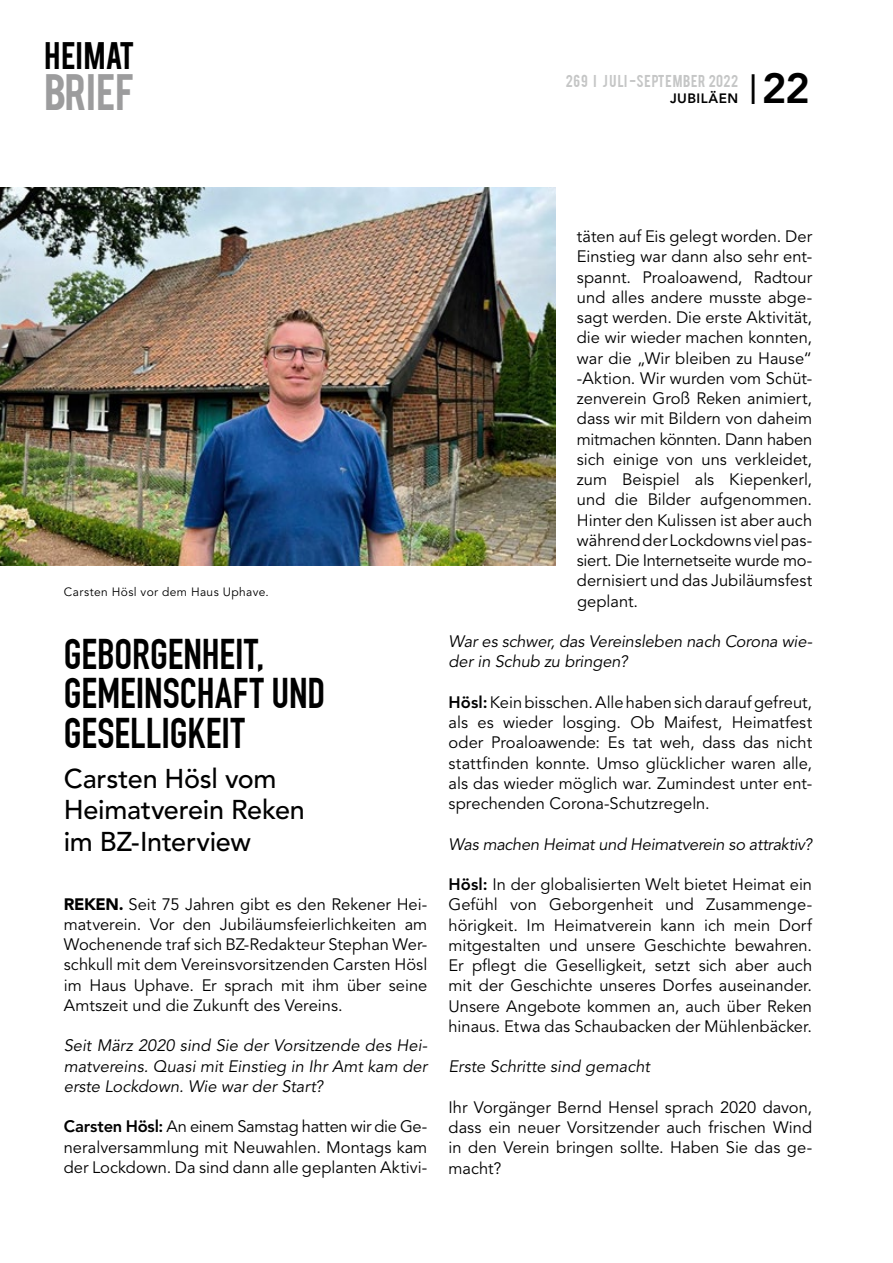
<style>
.page{position:relative;width:893px;height:1263px;background:#fff}
.page>*{position:absolute;margin:0;border:0;box-sizing:border-box;transform-origin:0 0}
.t1{font:700 42px/39.6px "DIN Condensed";color:#000}
.t2{font:800 42px "Avenir";color:#000}
.t3{font:40.2px "Bebas";letter-spacing:-.005em;color:#9c9c9d}
.t4{font:30.15px "Bebas";color:#000}
.t5{font:500 27px/31.5px "Avenir";letter-spacing:-.01em;color:#000}
.t6{font:16.5px/20.2px "Avenir";color:#000;text-align:justify}
.t7{font:italic 16.5px/20.2px "Avenir";letter-spacing:-.005em;color:#000}
.t8{font:13.5px "Bebas";letter-spacing:.055em;color:#c5c6c6}
.t9{font:800 13.5px "Avenir";letter-spacing:.03em;color:#000}
.t10{font:12px "Avenir";letter-spacing:.035em;color:#000}
.s1{font-weight:300}
.s2{font-weight:900}
.s3{font-weight:800}
</style>
<div class="page">
<img style="left:0;top:187px;width:556px;height:379px">
<h3 class="t4" style="left:45px;top:34px;width:92px">HEIMAT</h3>
<h2 class="t3" style="left:45px;top:62px;width:92px">BRIEF</h2>
<p class="t8" style="left:566px;top:71px;width:174px">269 I JULI -SEPTEMBER 2022</p>
<p class="t9" style="left:670px;top:91px;width:70px">JUBILÄEN</p>
<h1 class="t2" style="left:748px;top:64px;width:64px"><span class="s1">I</span>22</h1>
<p class="t10" style="left:64px;top:585px;width:207px">Carsten Hösl vor dem Haus Uphave.</p>
<h1 class="t1" style="left:64px;top:634px;width:263px">GEBORGENHEIT,<br>GEMEINSCHAFT UND<br>GESELLIGKEIT</h1>
<h3 class="t5" style="left:64px;top:763px;width:243px">Carsten Hösl vom<br>Heimatverein Reken im BZ-Interview</h3>
<p class="t6" style="left:64px;top:894px;width:365px"><span class="s2">REKEN.</span> Seit 75 Jahren gibt es den Rekener Hei&shy;matverein. Vor den Jubiläumsfeierlichkeiten am Wochenende traf sich BZ-Redakteur Stephan Wer&shy;schkull mit dem Vereinsvorsitzenden Carsten Hösl im Haus Uphave. Er sprach mit ihm über seine Amtszeit und die Zukunft des Vereins.</p>
<p class="t7" style="left:64px;top:1036px;width:365px;text-align:justify">Seit März 2020 sind Sie der Vorsitzende des Hei&shy;matvereins. Quasi mit Einstieg in Ihr Amt kam der erste Lockdown. Wie war der Start?</p>
<p class="t6" style="left:64px;top:1117px;width:365px"><span class="s3">Carsten Hösl:</span> An einem Samstag hatten wir die Ge&shy;neralversammlung mit Neuwahlen. Montags kam der Lockdown. Da sind dann alle geplanten Aktivi-</p>
<p class="t6" style="left:577px;top:227px;width:237px">täten auf Eis gelegt worden. Der Einstieg war dann also sehr ent&shy;spannt. Proaloawend, Radtour und alles andere musste abge&shy;sagt werden. Die erste Aktivität, die wir wieder machen konnten, war die „Wir bleiben zu Hause“ -Aktion. Wir wurden vom Schüt&shy;zenverein Groß Reken animiert, dass wir mit Bildern von daheim mitmachen könnten. Dann haben sich einige von uns verkleidet, zum Beispiel als Kiepenkerl, und die Bilder aufgenommen.<br>Hinter den Kulissen ist aber auch während der Lockdowns viel pas&shy;siert. Die Internetseite wurde mo&shy;dernisiert und das Jubiläumsfest geplant.</p>
<p class="t7" style="left:449px;top:632px;width:365px">War es schwer, das Vereinsleben nach Corona wie&shy;der in Schub zu bringen?</p>
<p class="t6" style="left:449px;top:693px;width:365px"><span class="s3">Hösl:</span> Kein bisschen. Alle haben sich darauf gefreut, als es wieder losging. Ob Maifest, Heimatfest oder Proaloawende: Es tat weh, dass das nicht stattfinden konnte. Umso glücklicher waren alle, als das wieder möglich war. Zumindest unter ent&shy;sprechenden Corona-Schutzregeln.</p>
<p class="t7" style="left:449px;top:834px;width:365px">Was machen Heimat und Heimatverein so attraktiv?</p>
<p class="t6" style="left:449px;top:875px;width:365px"><span class="s3">Hösl:</span> In der globalisierten Welt bietet Heimat ein Gefühl von Geborgenheit und Zusammenge&shy;hörigkeit. Im Heimatverein kann ich mein Dorf mitgestalten und unsere Geschichte bewahren.<br>Er pflegt die Geselligkeit, setzt sich aber auch mit der Geschichte unseres Dorfes auseinander.<br>Unsere Angebote kommen an, auch über Reken hinaus. Etwa das Schaubacken der Mühlenbäcker.</p>
<p class="t7" style="left:449px;top:1057px;width:203px">Erste Schritte sind gemacht</p>
<p class="t6" style="left:449px;top:1097px;width:365px">Ihr Vorgänger Bernd Hensel sprach 2020 davon, dass ein neuer Vorsitzender auch frischen Wind in den Verein bringen sollte. Haben Sie das ge&shy;macht?</p>
</div>
